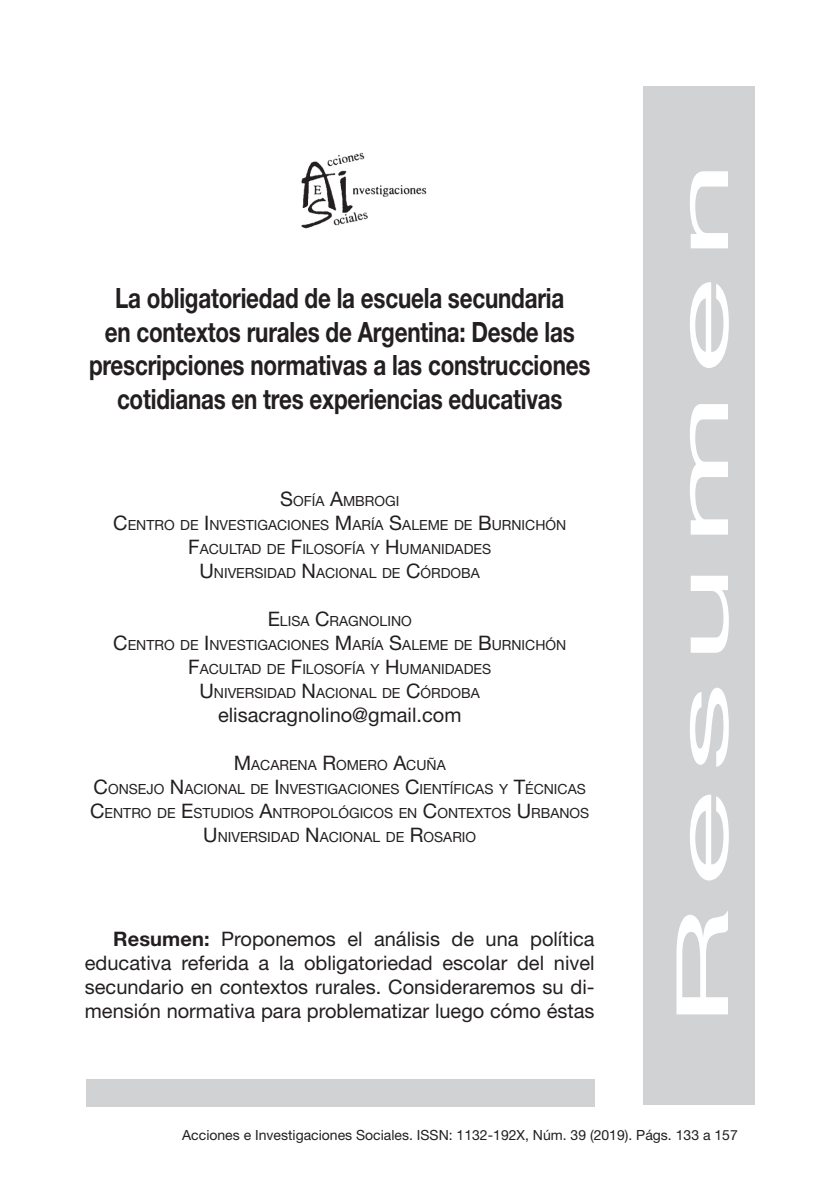
<style>
.page{position:relative;width:840px;height:1191px;background:#fff}
.page>*{position:absolute;margin:0;border:0;box-sizing:border-box;transform-origin:0 0}
.t1{font:72px "Helvetica Neue";letter-spacing:.1em;color:#fff;scale:2.5 1}
.t2{font:700 28px/33.6px "Helvetica Neue";letter-spacing:-.01em;color:#231f20;text-align:center;scale:.8 1}
.t3{font:20px/24px "Helvetica Neue";color:#231f20;text-align:justify}
.t4{font:14px/24px "Helvetica Neue";color:#231f20;text-align:center}
.t5{font:14px "Helvetica Neue";color:#231f20}
.s1{font-size:20px}
.s2{font-weight:700}
</style>
<div class="page">
<div style="left:642px;top:86px;width:111px;height:1018px;background:#d1d2d4"></div>
<div style="left:86px;top:1079px;width:508px;height:27px;background:#d1d2d4"></div>
<img style="left:301px;top:152px;width:126px;height:77px">
<h2 class="t2" style="left:89px;top:280px;width:628px">La obligatoriedad de la escuela secundaria<br>en contextos rurales de Argentina: Desde las prescripciones normativas a las construcciones cotidianas en tres experiencias educativas</h2>
<p class="t4" style="left:113px;top:488px;width:454px"><span class="s1">S</span>OFÍA <span class="s1">A</span>M BROGI<br><span class="s1">C</span>ENTRO DE <span class="s1">I</span> NVESTIGACIONES <span class="s1">M</span>ARÍA <span class="s1">S</span>ALEM E DE <span class="s1">B</span>URNICHÓN <span class="s1">F</span>ACULTAD DE <span class="s1">F</span>ILOSOFÍA Y <span class="s1">H</span>UMANIDADES<br><span class="s1">U</span> NIVERSIDAD <span class="s1">N</span>ACIONAL DE <span class="s1">C</span>ÓRDOBA</p>
<p class="t4" style="left:113px;top:608px;width:454px"><span class="s1">E</span>LISA <span class="s1">C</span>RAGNOLINO<br><span class="s1">C</span>ENTRO DE <span class="s1">I</span> NVESTIGACIONES <span class="s1">M</span>ARÍA <span class="s1">S</span>ALEM E DE <span class="s1">B</span>URNICHÓN <span class="s1">F</span>ACULTAD DE <span class="s1">F</span>ILOSOFÍA Y <span class="s1">H</span>UMANIDADES<br><span class="s1">U</span> NIVERSIDAD <span class="s1">N</span>ACIONAL DE <span class="s1">C</span>ÓRDOBA</p>
<h3 class="t3" style="left:218px;top:702px;width:245px">elisacragnolino@gmail.com</h3>
<p class="t4" style="left:90px;top:752px;width:500px"><span class="s1">M</span>ACARENA <span class="s1">R</span>OM ERO <span class="s1">A</span>CUÑA<br><span class="s1">C</span>ONSEJO <span class="s1">N</span>ACIONAL DE <span class="s1">I</span> NVESTIGACIONES <span class="s1">C</span>IENTÍFICAS Y <span class="s1">T</span>ÉCNICAS <span class="s1">C</span>ENTRO DE <span class="s1">E</span>STUDIOS <span class="s1">A</span>NTROPOLÓGICOS EN <span class="s1">C</span>ONTEXTOS <span class="s1">U</span> RBANOS <span class="s1">U</span> NIVERSIDAD <span class="s1">N</span>ACIONAL DE <span class="s1">R</span>OSARIO</p>
<h3 class="t3" style="left:85px;top:926px;width:511px;text-indent:28px"><span class="s2">Resumen:</span> Proponemos el análisis de una política educativa referida a la obligatoriedad escolar del nivel secundario en contextos rurales. Consideraremos su di&shy;mensión normativa para problematizar luego cómo éstas</h3>
<h1 class="t1" style="left:659px;top:1028px;width:349px;rotate:-90deg">Resumen</h1>
<p class="t5" style="left:182px;top:1126px;width:243px">Acciones e Investigaciones Sociales. issn</p>
<p class="t5" style="left:448px;top:1126px;width:290px">: 1132-192X, Núm. 39 (2019). Págs. 133 a 157</p>
</div>
